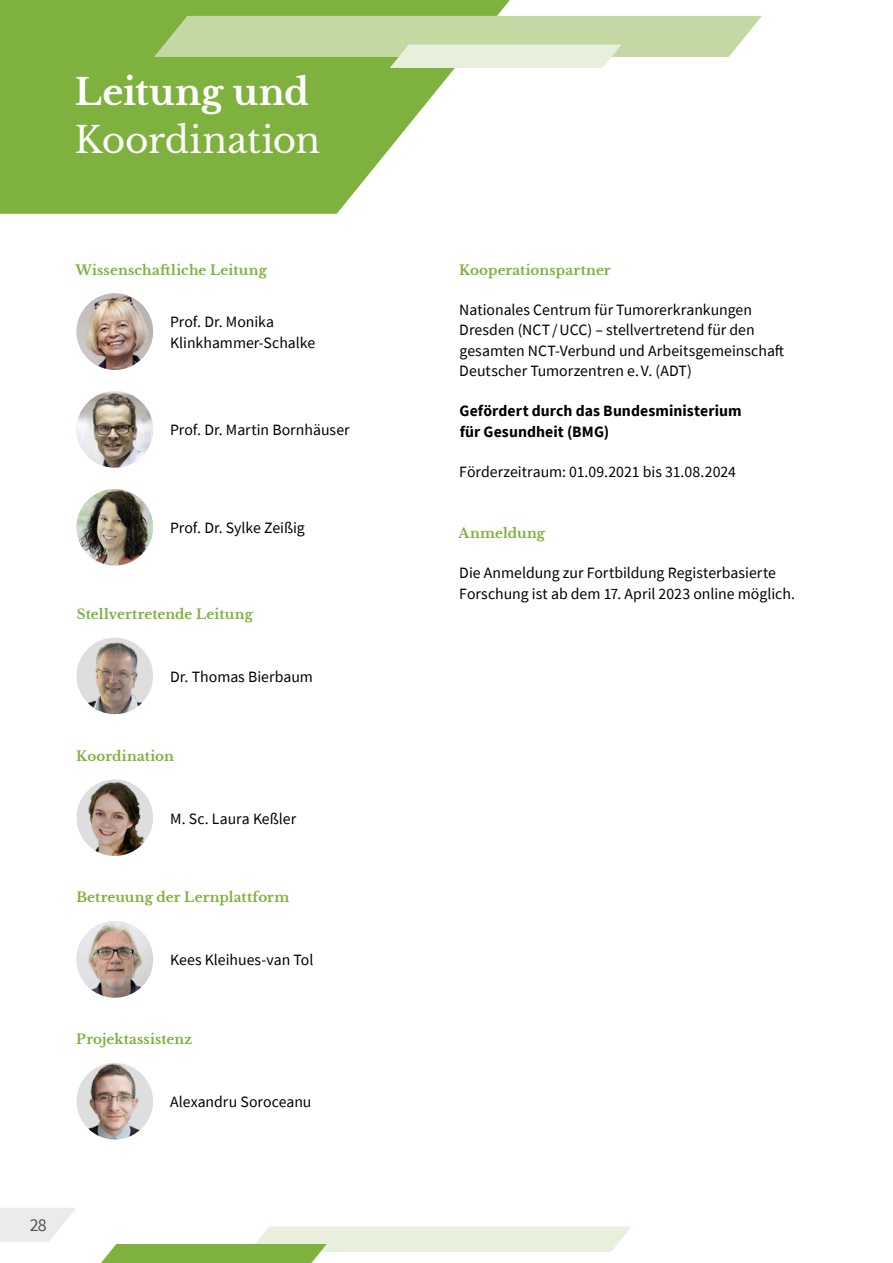
<style>
.page{position:relative;width:893px;height:1263px;background:#fff}
.page>*{position:absolute;margin:0;border:0;box-sizing:border-box;transform-origin:0 0}
.t1{font:36px "Libre Baskerville";letter-spacing:-.01em;color:#fff}
.t2{font:700 36px "Libre Baskerville";color:#fff}
.t3{font:18px "Source Sans Pro";color:#51565b}
.t4{font:15.75px/20.2px "Source Sans Pro";color:#000}
.t5{font:700 15.75px/20.2px "Source Sans Pro";letter-spacing:.005em;color:#000}
.t6{font:700 13.5px "Libre Baskerville";letter-spacing:.005em;color:#7eb13e}
</style>
<div class="page">
<svg style="left:0;top:1208px;width:76px;height:34px"></svg>
<svg style="left:0;top:0;width:510px;height:214px;fill:#7eb13e"></svg>
<svg style="left:101px;top:1226px;width:530px;height:37px"></svg>
<svg style="left:154px;top:16px;width:608px;height:52px"></svg>
<img style="left:77px;top:293px;width:76px;height:77px;border-radius:38px">
<img style="left:77px;top:391px;width:76px;height:77px;border-radius:38px">
<img style="left:77px;top:489px;width:76px;height:76px;border-radius:38px">
<img style="left:77px;top:638px;width:76px;height:76px;border-radius:38px">
<img style="left:77px;top:779px;width:76px;height:77px;border-radius:38px">
<img style="left:77px;top:921px;width:76px;height:77px;border-radius:38px">
<img style="left:77px;top:1063px;width:76px;height:76px;border-radius:38px">
<h1 class="t2" style="left:75px;top:70px;width:236px">Leitung und</h1>
<h1 class="t1" style="left:74px;top:118px;width:247px">Koordination</h1>
<p class="t6" style="left:75px;top:261px;width:193px">Wissenschaftliche Leitung</p>
<p class="t4" style="left:170px;top:312px;width:147px">Prof. Dr. Monika<br>Klinkhammer-Schalke</p>
<p class="t4" style="left:170px;top:420px;width:181px">Prof. Dr. Martin Bornhäuser</p>
<p class="t4" style="left:170px;top:518px;width:136px">Prof. Dr. Sylke Zeißig</p>
<p class="t6" style="left:77px;top:606px;width:178px">Stellvertretende Leitung</p>
<p class="t4" style="left:170px;top:666px;width:144px">Dr. Thomas Bierbaum</p>
<p class="t6" style="left:76px;top:747px;width:99px">Koordination</p>
<p class="t4" style="left:170px;top:808px;width:127px">M. Sc. Laura Keßler</p>
<p class="t6" style="left:76px;top:889px;width:215px">Betreuung der Lernplattform</p>
<p class="t4" style="left:170px;top:950px;width:145px">Kees Kleihues-van Tol</p>
<p class="t6" style="left:76px;top:1031px;width:117px">Projektassistenz</p>
<p class="t4" style="left:170px;top:1092px;width:143px">Alexandru Soroceanu</p>
<p class="t3" style="left:30px;top:1214px;width:19px">28</p>
<p class="t6" style="left:459px;top:261px;width:153px">Kooperationspartner</p>
<p class="t4" style="left:459px;top:300px;width:326px">Nationales Centrum für Tumorerkrankungen Dresden (NCT/UCC) – stellvertretend für den gesamten NCT-Verbund und Arbeitsgemeinschaft Deutscher Tumorzentren e.V. (ADT)</p>
<p class="t5" style="left:459px;top:401px;width:284px">Gefördert durch das Bundesministerium für Gesundheit (BMG)</p>
<p class="t4" style="left:459px;top:462px;width:278px">Förderzeitraum: 01.09.2021 bis 31.08.2024</p>
<p class="t6" style="left:458px;top:525px;width:88px">Anmeldung</p>
<p class="t4" style="left:459px;top:563px;width:337px">Die Anmeldung zur Fortbildung Registerbasierte<br>Forschung ist ab dem 17. April 2023 online möglich.</p>
</div>
